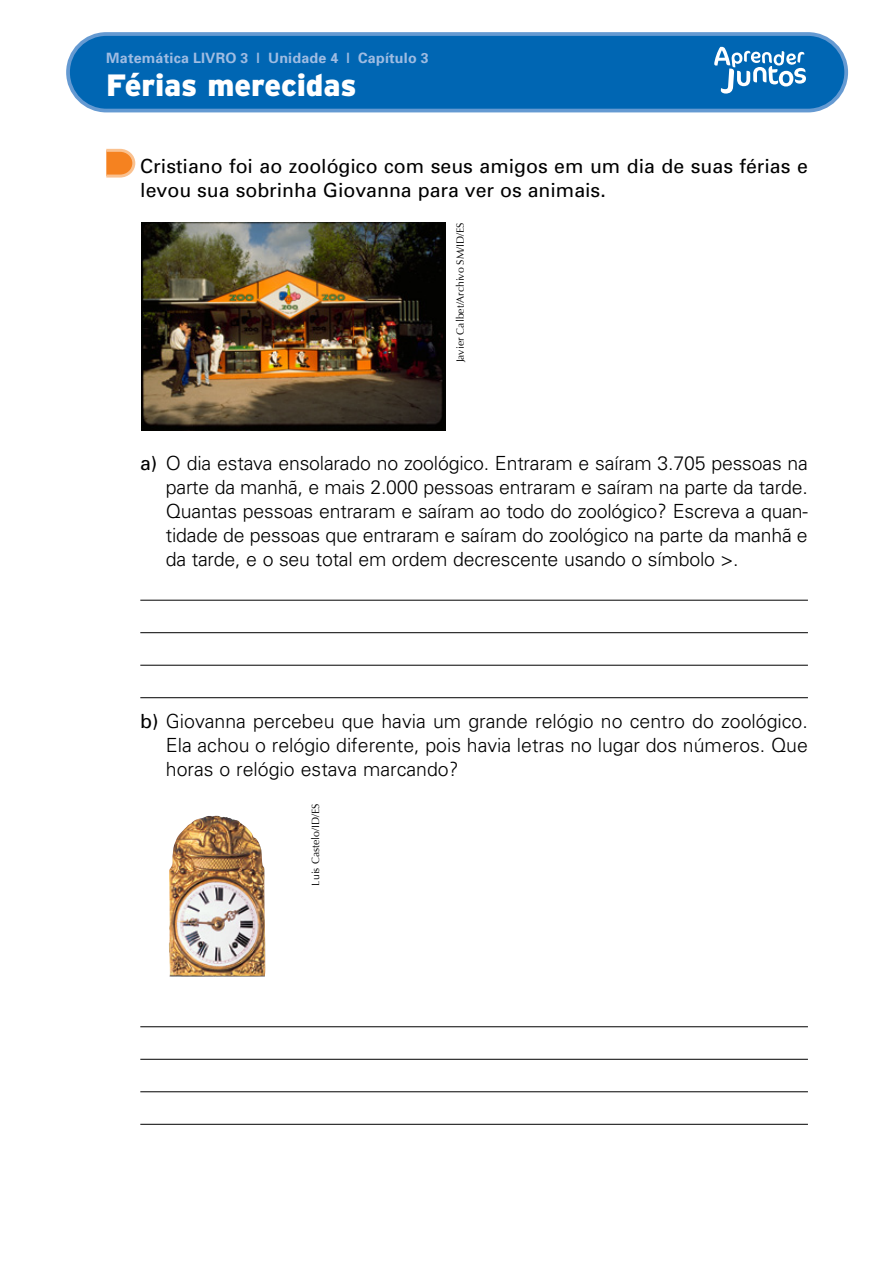
<style>
.page{position:relative;width:893px;height:1263px;background:#fff}
.page>*{position:absolute;margin:0;border:0;box-sizing:border-box;transform-origin:0 0}
.t1{font:900 30.75px "Interstate";letter-spacing:-.005em;color:#fff}
.t2{font:300 19.5px/24px "Univers";letter-spacing:-.005em;color:#000;text-align:justify}
.t3{font:19.5px/24px "Univers";color:#000}
.t4{font:700 14.25px "Univers";letter-spacing:.015em;color:#9fbce2}
.t5{font:10.5px "Optima";color:#000}
.s1{font-weight:400}
</style>
<div class="page">
<div style="left:68px;top:34px;width:778px;height:77px;background:#0066b3;border-radius:38px"></div>
<div style="left:66px;top:32px;width:782px;height:80px;border:4px solid #659ad2;border-radius:38px"></div>
<svg style="left:714px;top:47px;width:92px;height:47px"></svg>
<hr style="left:140px;top:600px;width:668px;height:1px;background:#000">
<hr style="left:140px;top:632px;width:668px;height:1px;background:#000">
<hr style="left:140px;top:665px;width:668px;height:1px;background:#000">
<hr style="left:140px;top:697px;width:668px;height:1px;background:#000">
<hr style="left:140px;top:1026px;width:668px;height:1px;background:#000">
<hr style="left:140px;top:1059px;width:668px;height:1px;background:#000">
<hr style="left:140px;top:1091px;width:668px;height:1px;background:#000">
<hr style="left:140px;top:1124px;width:668px;height:1px;background:#000">
<svg style="left:106px;top:149px;width:29px;height:29px"></svg>
<img style="left:141px;top:223px;width:305px;height:208px">
<img style="left:169px;top:816px;width:96px;height:160px">
<p class="t4" style="left:106px;top:48px;width:324px">Matemática LIVRO 3 | Unidade 4 | Capítulo 3</p>
<h1 class="t1" style="left:106px;top:67px;width:252px">Férias merecidas</h1>
<p class="t3" style="left:140px;top:154px;width:669px">Cristiano foi ao zoológico com seus amigos em um dia de suas férias e levou sua sobrinha Giovanna para ver os animais.</p>
<p class="t5" style="left:454px;top:362px;width:141px;rotate:-90deg">Javier Calbet/Archivo SM/ID/ES</p>
<p class="t2" style="left:166px;top:450px;width:644px;text-indent:-26px"><span class="s1">a)</span> O dia estava ensolarado no zoológico. Entraram e saíram 3.705 pessoas na parte da manhã, e mais 2.000 pessoas entraram e saíram na parte da tarde.<br>Quantas pessoas entraram e saíram ao todo do zoológico? Escreva a quan&shy;tidade de pessoas que entraram e saíram do zoológico na parte da manhã e da tarde, e o seu total em ordem decrescente usando o símbolo &gt;.</p>
<p class="t2" style="left:166px;top:709px;width:644px;text-indent:-26px"><span class="s1">b)</span> Giovanna percebeu que havia um grande relógio no centro do zoológico.<br>Ela achou o relógio diferente, pois havia letras no lugar dos números. Que horas o relógio estava marcando?</p>
<p class="t5" style="left:309px;top:885px;width:83px;rotate:-90deg">Luis Castelo/ID/ES</p>
</div>
